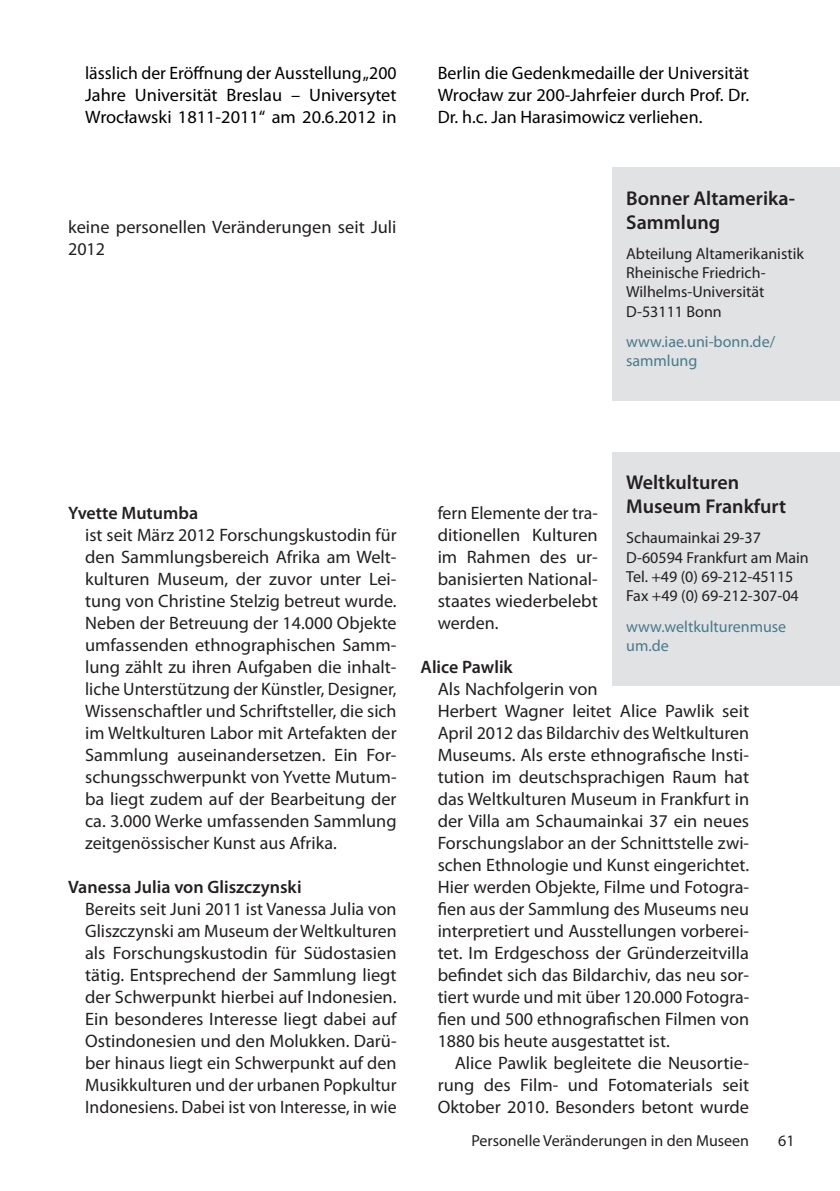
<style>
.page{position:relative;width:840px;height:1191px;background:#fff}
.page>*{position:absolute;margin:0;border:0;box-sizing:border-box;transform-origin:0 0}
.t1{font:600 20px/24px "Myriad Pro";color:#231f20}
.t2{font:18px/22px "Myriad Pro";color:#231f20;text-align:justify}
.t3{font:18px/22px "Myriad Pro";color:#000;text-align:justify}
.t4{font:600 18px "Myriad Pro";color:#231f20}
.t5{font:16px/19.2px "Myriad Pro";color:#231f20}
.t6{font:16px/19.2px "Myriad Pro";color:#477a8b}
</style>
<div class="page">
<div style="left:612px;top:167px;width:227px;height:234px;background:#e1e2e4"></div>
<div style="left:612px;top:452px;width:227px;height:233px;background:#e1e2e4"></div>
<p class="t3" style="left:85px;top:61px;width:313px">lässlich der Eröffnung der Ausstellung „200<br>Jahre Universität Breslau – Universytet Wrocławski 1811-2011“ am 20.6.2012 in</p>
<p class="t3" style="left:437px;top:61px;width:313px">Berlin die Gedenkmedaille der Universität Wrocław zur 200-Jahrfeier durch Prof. Dr.<br>Dr. h.c. Jan Harasimowicz verliehen.</p>
<p class="t2" style="left:68px;top:215px;width:330px">keine personellen Veränderungen seit Juli<br>2012</p>
<p class="t1" style="left:626px;top:185px;width:170px">Bonner Altamerika-<br>Sammlung</p>
<p class="t5" style="left:626px;top:244px;width:179px">Abteilung Altamerikanistik<br>Rheinische Friedrich-<br>Wilhelms-Universität<br>D-53111 Bonn</p>
<p class="t6" style="left:626px;top:332px;width:150px">www.iae.uni-bonn.de/ sammlung</p>
<p class="t4" style="left:68px;top:501px;width:131px">Yvette Mutumba</p>
<p class="t2" style="left:85px;top:523px;width:313px">ist seit März 2012 Forschungskustodin für den Sammlungsbereich Afrika am Welt&shy;kulturen Museum, der zuvor unter Lei&shy;tung von Christine Stelzig betreut wurde.<br>Neben der Betreuung der 14.000 Objekte umfassenden ethnographischen Samm&shy;lung zählt zu ihren Aufgaben die inhalt&shy;liche Unterstützung der Künstler, Designer, Wissenschaftler und Schriftsteller, die sich im Weltkulturen Labor mit Artefakten der Sammlung auseinandersetzen. Ein For&shy;schungsschwerpunkt von Yvette Mutum&shy;ba liegt zudem auf der Bearbeitung der ca. 3.000 Werke umfassenden Sammlung zeitgenössischer Kunst aus Afrika.</p>
<p class="t4" style="left:68px;top:875px;width:235px">Vanessa Julia von Gliszczynski</p>
<p class="t2" style="left:85px;top:897px;width:313px">Bereits seit Juni 2011 ist Vanessa Julia von Gliszczynski am Museum der Weltkulturen als Forschungskustodin für Südostasien tätig. Entsprechend der Sammlung liegt der Schwerpunkt hierbei auf Indonesien.<br>Ein besonderes Interesse liegt dabei auf Ostindonesien und den Molukken. Darü&shy;ber hinaus liegt ein Schwerpunkt auf den Musikkulturen und der urbanen Popkultur Indonesiens. Dabei ist von Interesse, in wie</p>
<p class="t1" style="left:626px;top:469px;width:161px">Weltkulturen<br>Museum Frankfurt</p>
<p class="t5" style="left:626px;top:528px;width:184px">Schaumainkai 29-37<br>D-60594 Frankfurt am Main<br>Tel. +49 (0) 69-212-45115<br>Fax +49 (0) 69-212-307-04</p>
<p class="t6" style="left:626px;top:616px;width:161px">www.weltkulturenmuse um.de</p>
<p class="t2" style="left:437px;top:501px;width:161px">fern Elemente der tra&shy;ditionellen Kulturen im Rahmen des ur&shy;banisierten National&shy;staates wiederbelebt werden.</p>
<p class="t4" style="left:420px;top:655px;width:94px">Alice Pawlik</p>
<p class="t2" style="left:437px;top:677px;width:313px;text-align:left">Als Nachfolgerin von<br>Herbert Wagner leitet Alice Pawlik seit April 2012 das Bildarchiv des Weltkulturen Museums. Als erste ethnografische Insti&shy;tution im deutschsprachigen Raum hat das Weltkulturen Museum in Frankfurt in der Villa am Schaumainkai 37 ein neues Forschungslabor an der Schnittstelle zwi&shy;schen Ethnologie und Kunst eingerichtet.<br>Hier werden Objekte, Filme und Fotogra&shy;fien aus der Sammlung des Museums neu interpretiert und Ausstellungen vorberei&shy;tet. Im Erdgeschoss der Gründerzeitvilla befindet sich das Bildarchiv, das neu sor&shy;tiert wurde und mit über 120.000 Fotogra&shy;fien und 500 ethnografischen Filmen von 1880 bis heute ausgestattet ist.</p>
<p class="t2" style="left:437px;top:1051px;width:313px;text-indent:17px">Alice Pawlik begleitete die Neusortie&shy;rung des Film- und Fotomaterials seit Oktober 2010. Besonders betont wurde</p>
<p class="t5" style="left:471px;top:1131px;width:279px">Personelle Veränderungen in den Museen</p>
<p class="t5" style="left:777px;top:1131px;width:18px">61</p>
</div>
